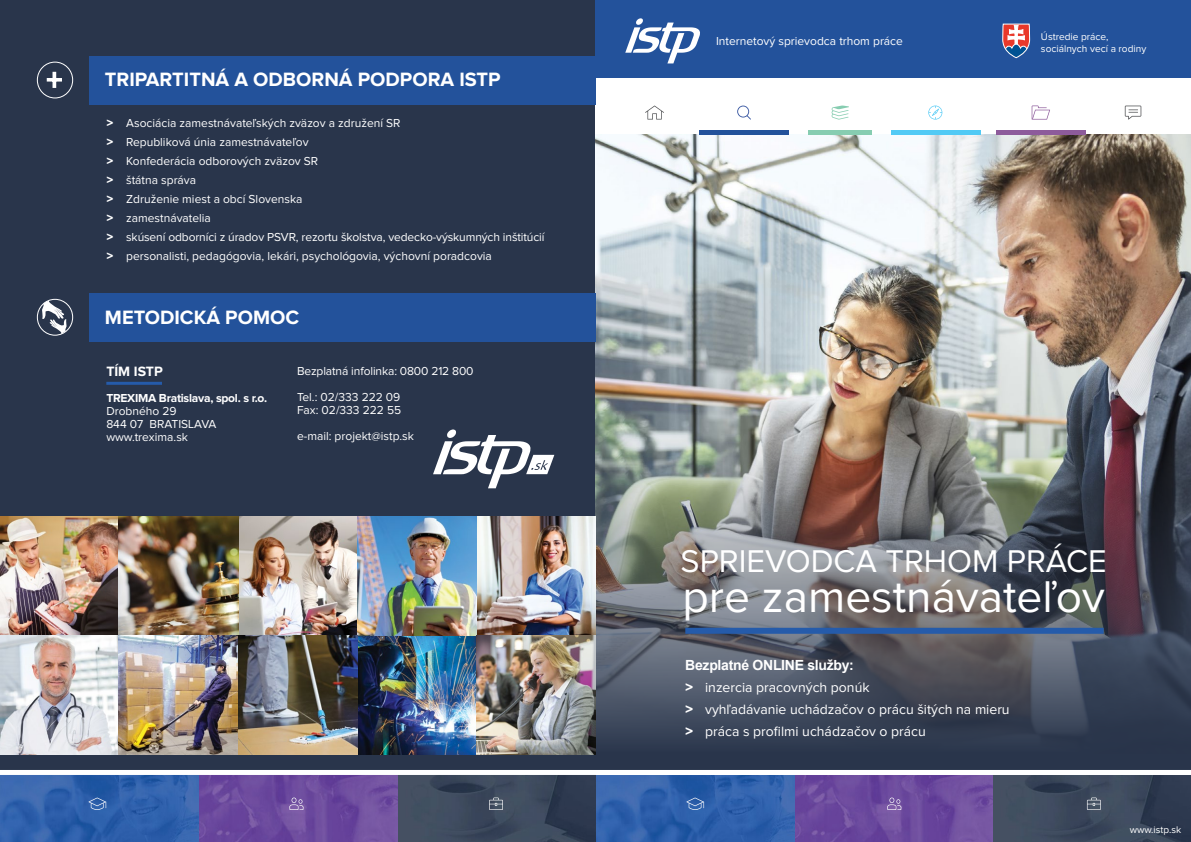
<style>
.page{position:relative;width:1191px;height:842px;background:#fff}
.page>*{position:absolute;margin:0;border:0;box-sizing:border-box;transform-origin:0 0}
.t1{font:46.1px "Proxima Nova";color:#fff}
.t2{font:32.6px "Proxima Nova";color:#fff}
.t3{font:700 20px "Proxima Nova";color:#fff}
.t4{font:14px/22px "Proxima Nova";color:#fff}
.t5{font:700 14px "Arial";letter-spacing:-.02em;color:#fff}
.t6{font:700 14px "Proxima Nova";color:#fff}
.t7{font:12px/19px "Proxima Nova";color:#fff}
.t8{font:700 12px "Proxima Nova";letter-spacing:-.02em;color:#fff}
.t9{font:10.1px/12.1px "Proxima Nova";color:#fff}
.t10{font:10px "Proxima Nova";color:#fff}
.s1{font-family:"Arial";font-weight:700}
</style>
<div class="page">
<div style="left:0;top:0;width:595px;height:771px;background:#29354b"></div>
<img style="left:595px;top:775px;width:200px;height:67px">
<svg style="left:795px;top:775px;width:198px;height:67px;background:#6c4a9d"></svg>
<svg style="left:993px;top:775px;width:198px;height:67px;background:#3a465a"></svg>
<svg style="left:887px;top:797px;width:14px;height:13px"></svg>
<svg style="left:1087px;top:797px;width:13px;height:13px"></svg>
<svg style="left:686px;top:797px;width:18px;height:13px"></svg>
<img style="left:595px;top:78px;width:596px;height:351px">
<div style="left:699px;top:130px;width:90px;height:5px;background:#23529b"></div>
<div style="left:996px;top:130px;width:90px;height:5px;background:#8d5b9b"></div>
<div style="left:890px;top:130px;width:90px;height:5px;background:#52caf5"></div>
<div style="left:808px;top:130px;width:64px;height:5px;background:#87cdb1"></div>
<svg style="left:645px;top:106px;width:19px;height:14px"></svg>
<svg style="left:737px;top:106px;width:14px;height:14px"></svg>
<svg style="left:831px;top:106px;width:18px;height:14px"></svg>
<svg style="left:928px;top:106px;width:14px;height:14px"></svg>
<svg style="left:1031px;top:106px;width:19px;height:14px"></svg>
<svg style="left:1124px;top:106px;width:17px;height:14px"></svg>
<div style="left:595px;top:0;width:596px;height:78px;background:#23529b"></div>
<svg style="left:625px;top:18px;width:75px;height:45px"></svg>
<svg style="left:1002px;top:23px;width:28px;height:36px"></svg>
<img style="left:595px;top:429px;width:596px;height:341px">
<div style="left:685px;top:628px;width:418px;height:6px;background:#255baa"></div>
<img style="left:0;top:775px;width:200px;height:67px">
<svg style="left:200px;top:775px;width:198px;height:67px;background:#6c4b9e"></svg>
<svg style="left:398px;top:775px;width:197px;height:67px;background:#3a465a"></svg>
<div style="left:89px;top:56px;width:506px;height:48px;background:#23529b"></div>
<svg style="left:46px;top:71px;width:16px;height:17px"></svg>
<div style="left:37px;top:62px;width:36px;height:36px;border:1px solid #fff;border-radius:50%"></div>
<div style="left:89px;top:293px;width:506px;height:48px;background:#23529b"></div>
<div style="left:37px;top:299px;width:36px;height:37px;border:1px solid #fff;border-radius:50%"></div>
<hr style="left:106px;top:382px;width:56px;height:3px;background:#255baa">
<svg style="left:433px;top:429px;width:121px;height:59px"></svg>
<div style="left:0;top:770px;width:1191px;height:5px;background:#fff"></div>
<img style="left:0;top:517px;width:595px;height:238px">
<svg style="left:42px;top:301px;width:25px;height:33px"></svg>
<svg style="left:289px;top:797px;width:14px;height:13px"></svg>
<svg style="left:489px;top:797px;width:14px;height:13px"></svg>
<svg style="left:89px;top:797px;width:17px;height:13px"></svg>
<h3 class="t3" style="left:105px;top:68px;width:397px">TRIPARTITNÁ A ODBORNÁ PODPORA ISTP</h3>
<p class="t7" style="left:106px;top:113px;width:440px"><span class="s1">&gt;</span> Asociácia zamestnávateľských zväzov a združení SR<br><span class="s1">&gt;</span> Republiková únia zamestnávateľov<br><span class="s1">&gt;</span> Konfederácia odborových zväzov SR<br><span class="s1">&gt;</span> štátna správa<br><span class="s1">&gt;</span> Združenie miest a obcí Slovenska<br><span class="s1">&gt;</span> zamestnávatelia<br><span class="s1">&gt;</span> skúsení odborníci z úradov PSVR, rezortu školstva, vedecko-výskumných inštitúcií <span class="s1">&gt;</span> personalisti, pedagógovia, lekári, psychológovia, výchovní poradcovia</p>
<h3 class="t3" style="left:105px;top:306px;width:196px">METODICKÁ POMOC</h3>
<p class="t6" style="left:106px;top:363px;width:58px">TÍM ISTP</p>
<p class="t8" style="left:106px;top:391px;width:162px">TREXIMA Bratislava, spol. s r.o.</p>
<p class="t7" style="left:106px;top:405px;width:112px;line-height:13px">Drobného 29<br>844 07 BRATISLAVA www.trexima.sk</p>
<p class="t7" style="left:297px;top:358px;width:178px;line-height:26px">Bezplatná infolinka: 0800 212 800<br>Tel.: 02/333 222 09</p>
<p class="t7" style="left:297px;top:397px;width:118px;line-height:26px">Fax: 02/333 222 55 e-mail: projekt@istp.sk</p>
<p class="t7" style="left:716px;top:32px;width:188px">Internetový sprievodca trhom práce</p>
<p class="t9" style="left:1041px;top:31px;width:107px">Ústredie práce, sociálnych vecí a rodiny</p>
<h2 class="t2" style="left:680px;top:543px;width:428px">SPRIEVODCA TRHOM PRÁCE</h2>
<h1 class="t1" style="left:682px;top:571px;width:424px">pre zamestnávateľov</h1>
<p class="t5" style="left:685px;top:656px;width:170px">Bezplatné ONLINE služby:</p>
<p class="t4" style="left:685px;top:677px;width:326px"><span class="s1">&gt;</span> inzercia pracovných ponúk<br><span class="s1">&gt;</span> vyhľadávanie uchádzačov o prácu šitých na mieru <span class="s1">&gt;</span> práca s profilmi uchádzačov o prácu</p>
<p class="t10" style="left:1129px;top:824px;width:53px">www.istp.sk</p>
</div>
